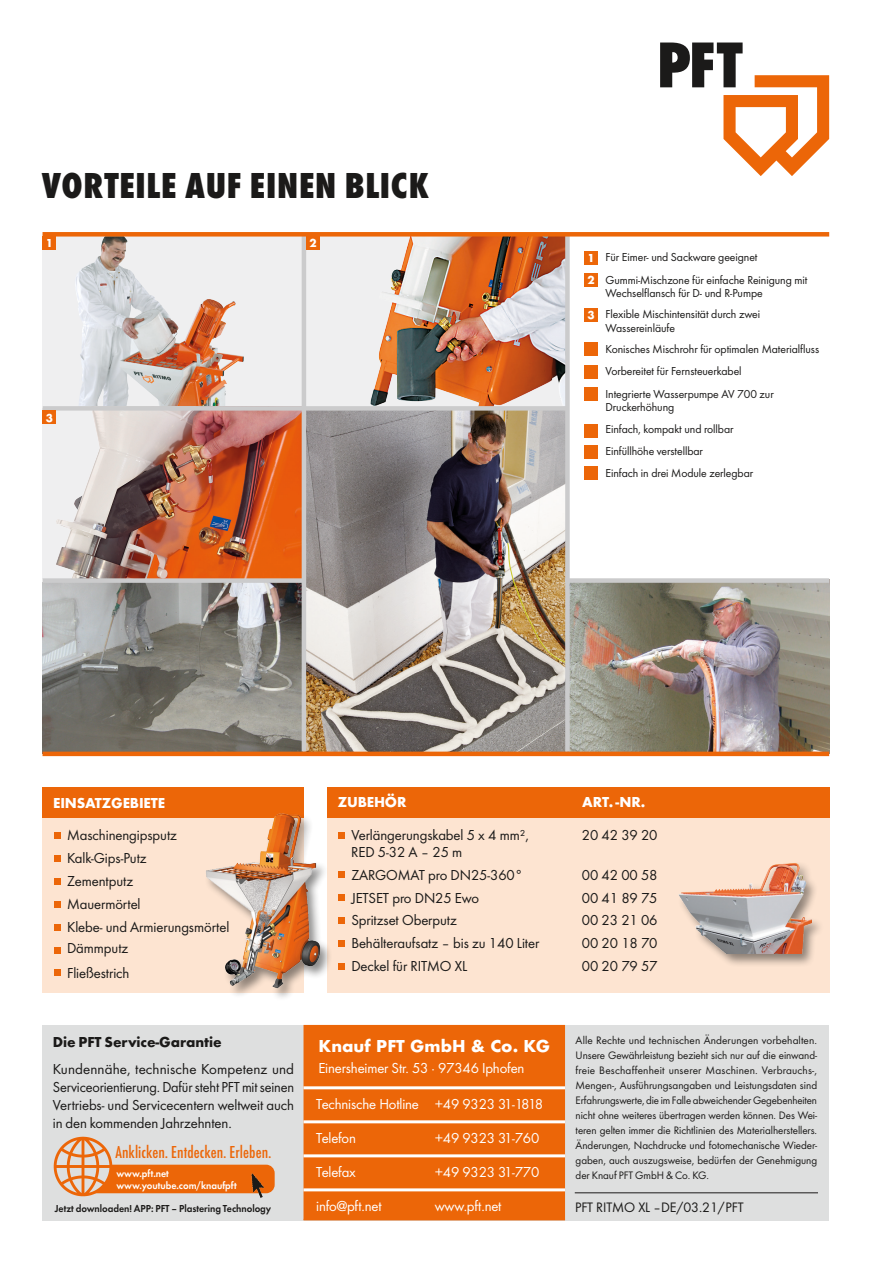
<style>
.page{position:relative;width:893px;height:1263px;background:#fff}
.page>*{position:absolute;margin:0;border:0;box-sizing:border-box;transform-origin:0 0}
.t1{font:700 expanded 37.5px "Futura Con";letter-spacing:.02em;color:#1b1a19}
._04_Copy{font:500 18px "Futura Con";letter-spacing:.005em;color:#ec6608}
.Einleitungstext_10_1{font:700 18px "Futura";letter-spacing:.005em;color:#fff}
._05_Aufzählungen{font:15px/18px "Futura Boo";letter-spacing:-.005em;color:#1b1a19;text-align:justify}
.Einleitungstext_10_1-2{font:15px "Futura Boo";letter-spacing:-.01em;color:#fff}
.weißer_Text{font:15px "Futura Boo";letter-spacing:-.01em;color:#fff}
._06_Sub_weiß{font:700 15px "Futura";letter-spacing:-.01em;color:#fff}
.t2{font:700 15px "Futura";letter-spacing:-.005em;color:#1b1a19}
.Einleitungstext_10_1-3{font:14.25px "Futura Boo";letter-spacing:-.005em;color:#1b1a19}
._11_Tabelle_Copy{font:12px/13.5px "Futura Boo";letter-spacing:-.005em;color:#1b1a19}
.t3{font:700 12px "Futura";color:#fff}
._09_Rechtlicher_Text{font:11.25px/15px "Futura Boo";color:#1b1a19;text-align:justify}
.t4{font:10.5px "Futura Dem";letter-spacing:-.005em;color:#1b1a19;scale:.95 1}
.t5{font:10.5px "Futura Dem";letter-spacing:-.005em;color:#fff;scale:.95 1}
</style>
<div class="page">
<img style="left:42px;top:383px;width:260px;height:213px">
<div style="left:43px;top:1025px;width:786px;height:195px;background:#dedfdf"></div>
<hr style="left:575px;top:1192px;width:243px;height:1px;background:#1b1a19">
<div style="left:303px;top:1025px;width:262px;height:194px;background:#ec6608"></div>
<hr style="left:303px;top:1086px;width:262px;height:3px;background:#fff">
<hr style="left:303px;top:1120px;width:262px;height:3px;background:#fff">
<hr style="left:303px;top:1154px;width:262px;height:3px;background:#fff">
<hr style="left:303px;top:1188px;width:262px;height:3px;background:#fff">
<hr style="left:303px;top:1219px;width:262px;height:1px;background:#ec6608">
<img style="left:43px;top:583px;width:259px;height:169px">
<img style="left:570px;top:583px;width:259px;height:169px">
<div style="left:43px;top:236px;width:261px;height:170px;background:#efeff0"></div>
<img style="left:75px;top:237px;width:169px;height:169px">
<img style="left:306px;top:237px;width:259px;height:169px">
<img style="left:306px;top:411px;width:259px;height:341px">
<hr style="left:302px;top:235px;width:4px;height:517px;background:#cbcbcc">
<div style="left:584px;top:251px;width:14px;height:14px;background:#ec6608"></div>
<div style="left:584px;top:273px;width:14px;height:14px;background:#ec6608"></div>
<div style="left:584px;top:308px;width:14px;height:13px;background:#ec6608"></div>
<div style="left:584px;top:342px;width:14px;height:14px;background:#ec6608"></div>
<div style="left:584px;top:365px;width:14px;height:13px;background:#ec6608"></div>
<div style="left:43px;top:236px;width:13px;height:14px;background:#ec6608"></div>
<div style="left:306px;top:236px;width:14px;height:14px;background:#ec6608"></div>
<div style="left:43px;top:406px;width:526px;height:5px;background:#cbcbcc"></div>
<div style="left:43px;top:411px;width:13px;height:13px;background:#ec6608"></div>
<div style="left:565px;top:578px;width:264px;height:5px;background:#cbcbcc"></div>
<div style="left:327px;top:787px;width:502px;height:205px;background:#fde4d1"></div>
<div style="left:327px;top:787px;width:502px;height:30px;background:#ec6608"></div>
<div style="left:338px;top:832px;width:7px;height:7px;background:#ec6608"></div>
<div style="left:338px;top:872px;width:7px;height:6px;background:#ec6608"></div>
<div style="left:338px;top:895px;width:7px;height:6px;background:#ec6608"></div>
<div style="left:338px;top:917px;width:7px;height:7px;background:#ec6608"></div>
<div style="left:338px;top:940px;width:7px;height:7px;background:#ec6608"></div>
<div style="left:338px;top:963px;width:7px;height:7px;background:#ec6608"></div>
<div style="left:43px;top:787px;width:261px;height:205px;background:#fde4d1"></div>
<div style="left:43px;top:787px;width:261px;height:30px;background:#ec6608"></div>
<div style="left:54px;top:832px;width:7px;height:7px;background:#ec6608"></div>
<div style="left:54px;top:855px;width:7px;height:7px;background:#ec6608"></div>
<div style="left:54px;top:878px;width:7px;height:6px;background:#ec6608"></div>
<div style="left:54px;top:901px;width:7px;height:6px;background:#ec6608"></div>
<div style="left:54px;top:924px;width:7px;height:6px;background:#ec6608"></div>
<div style="left:54px;top:947px;width:7px;height:6px;background:#ec6608"></div>
<div style="left:54px;top:970px;width:7px;height:6px;background:#ec6608"></div>
<div style="left:565px;top:235px;width:5px;height:517px;background:#cbcbcc"></div>
<div style="left:69px;top:1165px;width:206px;height:28px;background:#ec6608;border-radius:9px"></div>
<img style="left:53px;top:1136px;width:60px;height:60px">
<img style="left:250px;top:1173px;width:16px;height:25px">
<div style="left:43px;top:578px;width:260px;height:5px;background:#cbcbcc"></div>
<div style="left:584px;top:388px;width:14px;height:13px;background:#ec6608"></div>
<div style="left:584px;top:424px;width:14px;height:14px;background:#ec6608"></div>
<div style="left:584px;top:445px;width:14px;height:14px;background:#ec6608"></div>
<div style="left:584px;top:466px;width:14px;height:13px;background:#ec6608"></div>
<div style="left:205px;top:812px;width:128px;height:189px;background:#1b1a19;opacity:.5"></div>
<img style="left:200px;top:812px;width:126px;height:184px">
<div style="left:677px;top:861px;width:148px;height:106px;background:#1b1a19;opacity:.5"></div>
<img style="left:677px;top:861px;width:141px;height:92px">
<div style="left:43px;top:232px;width:786px;height:5px;background:#ec6608"></div>
<hr style="left:43px;top:752px;width:786px;height:4px;background:#ec6608">
<svg style="left:660px;top:43px;width:169px;height:133px"></svg>
<p class="t1" style="left:42px;top:164px;width:389px">VORTEILE AUF EINEN BLICK</p>
<p class="t3" style="left:46px;top:236px;width:9px">1</p>
<p class="t3" style="left:310px;top:236px;width:9px">2</p>
<p class="t3" style="left:46px;top:410px;width:9px">3</p>
<p class="t3" style="left:587px;top:250px;width:9px">1</p>
<p class="_11_Tabelle_Copy" style="left:605px;top:251px;width:154px">Für Eimer- und Sackware geeignet</p>
<p class="t3" style="left:587px;top:273px;width:9px">2</p>
<p class="_11_Tabelle_Copy" style="left:605px;top:273px;width:203px">Gummi-Mischzone für einfache Reinigung mit<br>Wechselflansch für D- und R-Pumpe</p>
<p class="t3" style="left:587px;top:307px;width:9px">3</p>
<p class="_11_Tabelle_Copy" style="left:605px;top:307px;width:156px">Flexible Mischintensität durch zwei<br>Wassereinläufe</p>
<p class="_11_Tabelle_Copy" style="left:605px;top:342px;width:215px">Konisches Mischrohr für optimalen Materialfluss</p>
<p class="_11_Tabelle_Copy" style="left:605px;top:364px;width:138px">Vorbereitet für Fernsteuerkabel</p>
<p class="_11_Tabelle_Copy" style="left:605px;top:387px;width:170px">Integrierte Wasserpumpe AV 700 zur<br>Druckerhöhung</p>
<p class="_11_Tabelle_Copy" style="left:605px;top:422px;width:130px">Einfach, kompakt und rollbar</p>
<p class="_11_Tabelle_Copy" style="left:605px;top:444px;width:99px">Einfüllhöhe verstellbar</p>
<p class="_11_Tabelle_Copy" style="left:605px;top:466px;width:149px">Einfach in drei Module zerlegbar</p>
<p class="_06_Sub_weiß" style="left:53px;top:793px;width:113px">EINSATZGEBIETE</p>
<p class="_05_Aufzählungen" style="left:67px;top:826px;width:111px">Maschinengipsputz</p>
<p class="_05_Aufzählungen" style="left:67px;top:849px;width:81px">Kalk-Gips-Putz</p>
<p class="_05_Aufzählungen" style="left:67px;top:872px;width:68px">Zementputz</p>
<p class="_05_Aufzählungen" style="left:67px;top:895px;width:75px">Mauermörtel</p>
<p class="_05_Aufzählungen" style="left:67px;top:918px;width:164px">Klebe- und Armierungsmörtel</p>
<p class="_05_Aufzählungen" style="left:67px;top:939px;width:63px">Dämmputz</p>
<p class="_05_Aufzählungen" style="left:67px;top:963px;width:64px">Fließestrich</p>
<p class="_06_Sub_weiß" style="left:338px;top:793px;width:70px">ZUBEHÖR</p>
<p class="_06_Sub_weiß" style="left:582px;top:793px;width:65px">ART. -NR.</p>
<p class="_05_Aufzählungen" style="left:351px;top:826px;width:179px">Verlängerungskabel 5 x 4 mm²,</p>
<p class="_05_Aufzählungen" style="left:582px;top:826px;width:77px">20 42 39 20</p>
<p class="_05_Aufzählungen" style="left:351px;top:843px;width:113px">RED 5-32 A – 25 m</p>
<p class="_05_Aufzählungen" style="left:351px;top:865px;width:173px">ZARGOMAT pro DN25-360°</p>
<p class="_05_Aufzählungen" style="left:582px;top:865px;width:77px">00 42 00 58</p>
<p class="_05_Aufzählungen" style="left:351px;top:888px;width:129px">JETSET pro DN25 Ewo</p>
<p class="_05_Aufzählungen" style="left:582px;top:888px;width:77px">00 41 89 75</p>
<p class="_05_Aufzählungen" style="left:351px;top:911px;width:107px">Spritzset Oberputz</p>
<p class="_05_Aufzählungen" style="left:582px;top:911px;width:77px">00 23 21 06</p>
<p class="_05_Aufzählungen" style="left:351px;top:934px;width:190px">Behälteraufsatz – bis zu 140 Liter</p>
<p class="_05_Aufzählungen" style="left:582px;top:934px;width:77px">00 20 18 70</p>
<p class="_05_Aufzählungen" style="left:351px;top:957px;width:117px">Deckel für RITMO XL</p>
<p class="_05_Aufzählungen" style="left:582px;top:957px;width:77px">00 20 79 57</p>
<p class="t2" style="left:53px;top:1033px;width:170px">Die PFT Service-Garantie</p>
<p class="_05_Aufzählungen" style="left:53px;top:1060px;width:243px">Kundennähe, technische Kompetenz und Serviceorientierung. Dafür steht PFT mit seinen Vertriebs- und Servicecentern weltweit auch in den kommenden Jahrzehnten.</p>
<p class="_04_Copy" style="left:115px;top:1142px;width:158px">Anklicken. Entdecken. Erleben.</p>
<p class="t5" style="left:116px;top:1167px;width:57px">www.pft.net</p>
<p class="t5" style="left:116px;top:1179px;width:128px">www.youtube.com/knaufpft</p>
<p class="t4" style="left:55px;top:1202px;width:229px">Jetzt downloaden! APP: PFT – Plastering Technology</p>
<p class="Einleitungstext_10_1" style="left:318px;top:1035px;width:233px">Knauf PFT GmbH &amp; Co. KG</p>
<p class="Einleitungstext_10_1-2" style="left:318px;top:1059px;width:208px">Einersheimer Str. 53 · 97346 Iphofen</p>
<p class="weißer_Text" style="left:316px;top:1095px;width:228px">Technische Hotline +49 9323 31-1818</p>
<p class="Einleitungstext_10_1-2" style="left:316px;top:1129px;width:41px">Telefon</p>
<p class="Einleitungstext_10_1-2" style="left:435px;top:1129px;width:106px">+49 9323 31-760</p>
<p class="Einleitungstext_10_1-2" style="left:316px;top:1163px;width:41px">Telefax</p>
<p class="Einleitungstext_10_1-2" style="left:435px;top:1163px;width:106px">+49 9323 31-770</p>
<p class="Einleitungstext_10_1-2" style="left:316px;top:1197px;width:67px">info@pft.net</p>
<p class="Einleitungstext_10_1-2" style="left:435px;top:1197px;width:68px">www.pft.net</p>
<p class="_09_Rechtlicher_Text" style="left:576px;top:1033px;width:243px">Alle Rechte und technischen Änderungen vorbehalten.<br>Unsere Gewährleistung bezieht sich nur auf die einwand&shy;freie Beschaffenheit unserer Maschinen. Verbrauchs-, Mengen-, Ausführungsangaben und Leistungsdaten sind Erfahrungswerte, die im Falle abweichender Gegebenheiten nicht ohne weiteres übertragen werden können. Des Wei&shy;teren gelten immer die Richtlinien des Materialherstellers.<br>Änderungen, Nachdrucke und fotomechanische Wieder&shy;gaben, auch auszugsweise, bedürfen der Genehmigung der Knauf PFT GmbH &amp; Co. KG.</p>
<p class="Einleitungstext_10_1-3" style="left:575px;top:1199px;width:170px">PFT RITMO XL –DE/03.21/PFT</p>
</div>
